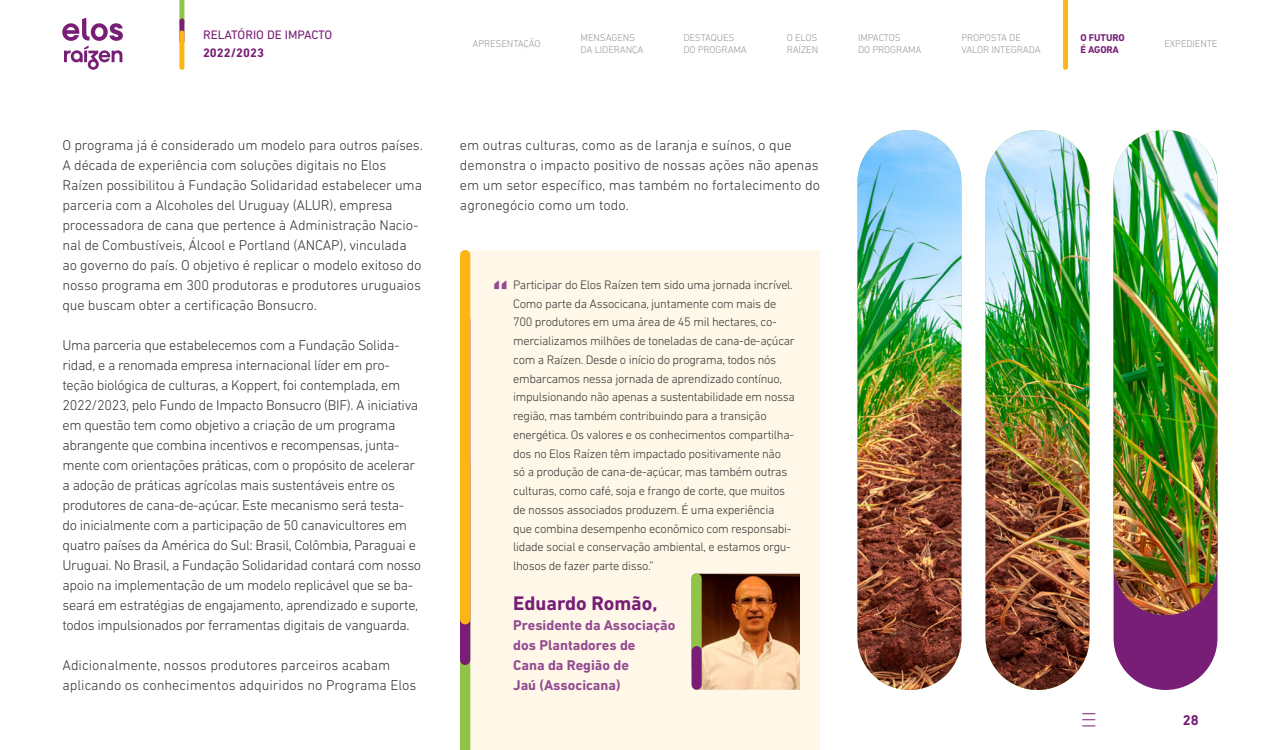
<style>
.page{position:relative;width:1280px;height:750px;background:#fff}
.page>*{position:absolute;margin:0;border:0;box-sizing:border-box;transform-origin:0 0}
.t1{font:700 40.12px "DIN Next LT Pro";color:#934b92}
.t2{font:700 20px "DIN Next LT Pro";color:#781e77}
.t3{font:300 14.38px/20px "DIN Next LT Pro";letter-spacing:-.025em;color:#333}
.t4{font:300 14.38px/20px "DIN Next LT Pro";color:#333}
.t5{font:700 14.38px/20px "DIN Next LT Pro";color:#934b92}
.t6{font:700 14.38px "DIN Next LT Pro";color:#781e77}
.t7{font:300 12.5px/18.8px "DIN Next LT Pro";letter-spacing:-.025em;color:#333}
.t8{font:12.5px "DIN Next LT Pro";color:#781e77}
.t9{font:700 12.5px "DIN Next LT Pro";color:#781e77}
.t10{font:300 10px/12.5px "DIN Next LT Pro";letter-spacing:-.01em;color:#999}
.t11{font:700 10px/12.5px "DIN Next LT Pro";letter-spacing:-.015em;color:#781e77}
</style>
<div class="page">
<div style="left:465px;top:250px;width:355px;height:500px;background:#fff8e8"></div>
<img style="left:858px;top:130px;width:360px;height:560px">
<svg style="left:460px;top:662px;width:10px;height:88px"></svg>
<div style="left:460px;top:315px;width:10px;height:350px;background:#781e77;border-radius:5px"></div>
<div style="left:460px;top:250px;width:10px;height:374px;background:#fdb515;border-radius:5px"></div>
<img style="left:692px;top:574px;width:108px;height:116px">
<div style="left:692px;top:573px;width:10px;height:117px;background:#91c349;border-radius:5px"></div>
<div style="left:692px;top:646px;width:10px;height:44px;background:#781e77;border-radius:5px"></div>
<svg style="left:179px;top:0;width:5px;height:19px"></svg>
<svg style="left:62px;top:18px;width:61px;height:52px"></svg>
<div style="left:179px;top:18px;width:5px;height:25px;background:#781e77;border-radius:2px"></div>
<div style="left:179px;top:31px;width:5px;height:39px;background:#fdb515;border-radius:2px"></div>
<svg style="left:1083px;top:713px;width:12px;height:13px"></svg>
<svg style="left:1063px;top:0;width:5px;height:70px"></svg>
<p class="t8" style="left:203px;top:28px;width:131px">RELATÓRIO DE IMPACTO</p>
<p class="t9" style="left:203px;top:45px;width:63px">2022/2023</p>
<p class="t3" style="left:62px;top:135px;width:362px">O programa já é considerado um modelo para outros países.<br>A década de experiência com soluções digitais no Elos Raízen possibilitou à Fundação Solidaridad estabelecer uma parceria com a Alcoholes del Uruguay (ALUR), empresa processadora de cana que pertence à Administração Nacio&shy;nal de Combustíveis, Álcool e Portland (ANCAP), vinculada ao governo do país. O objetivo é replicar o modelo exitoso do nosso programa em 300 produtoras e produtores uruguaios que buscam obter a certificação Bonsucro.</p>
<p class="t3" style="left:62px;top:335px;width:360px">Uma parceria que estabelecemos com a Fundação Solida&shy;ridad, e a renomada empresa internacional líder em pro&shy;teção biológica de culturas, a Koppert, foi contemplada, em 2022/2023, pelo Fundo de Impacto Bonsucro (BIF). A iniciativa em questão tem como objetivo a criação de um programa abrangente que combina incentivos e recompensas, junta&shy;mente com orientações práticas, com o propósito de acelerar a adoção de práticas agrícolas mais sustentáveis entre os produtores de cana-de-açúcar. Este mecanismo será testa&shy;do inicialmente com a participação de 50 canavicultores em quatro países da América do Sul: Brasil, Colômbia, Paraguai e Uruguai. No Brasil, a Fundação Solidaridad contará com nosso apoio na implementação de um modelo replicável que se ba&shy;seará em estratégias de engajamento, aprendizado e suporte, todos impulsionados por ferramentas digitais de vanguarda.</p>
<p class="t4" style="left:62px;top:655px;width:356px">Adicionalmente, nossos produtores parceiros acabam aplicando os conhecimentos adquiridos no Programa Elos</p>
<p class="t10" style="left:472px;top:37px;width:70px">APRESENTAÇÃO</p>
<p class="t10" style="left:581px;top:31px;width:65px">MENSAGENS<br>DA LIDERANÇA</p>
<p class="t10" style="left:683px;top:31px;width:65px">DESTAQUES<br>DO PROGRAMA</p>
<p class="t10" style="left:787px;top:31px;width:33px">O ELOS<br>RAÍZEN</p>
<p class="t10" style="left:858px;top:31px;width:65px">IMPACTOS<br>DO PROGRAMA</p>
<p class="t10" style="left:961px;top:31px;width:81px">PROPOSTA DE<br>VALOR INTEGRADA</p>
<p class="t11" style="left:1081px;top:31px;width:46px">O FUTURO<br>É AGORA</p>
<p class="t10" style="left:1164px;top:37px;width:55px">EXPEDIENTE</p>
<p class="t4" style="left:460px;top:135px;width:362px">em outras culturas, como as de laranja e suínos, o que demonstra o impacto positivo de nossas ações não apenas em um setor específico, mas também no fortalecimento do agronegócio como um todo.</p>
<h1 class="t1" style="left:492px;top:270px;width:18px">“</h1>
<p class="t7" style="left:513px;top:275px;width:283px">Participar do Elos Raízen tem sido uma jornada incrível.<br>Como parte da Associcana, juntamente com mais de 700 produtores em uma área de 45 mil hectares, co&shy;mercializamos milhões de toneladas de cana-de-açúcar com a Raízen. Desde o início do programa, todos nós embarcamos nessa jornada de aprendizado contínuo, impulsionando não apenas a sustentabilidade em nossa região, mas também contribuindo para a transição energética. Os valores e os conhecimentos compartilha&shy;dos no Elos Raízen têm impactado positivamente não só a produção de cana-de-açúcar, mas também outras culturas, como café, soja e frango de corte, que muitos de nossos associados produzem. É uma experiência que combina desempenho econômico com responsabi&shy;lidade social e conservação ambiental, e estamos orgu&shy;lhosos de fazer parte disso.”</p>
<h2 class="t2" style="left:513px;top:591px;width:146px">Eduardo Romão,</h2>
<p class="t5" style="left:513px;top:615px;width:164px">Presidente da Associação dos Plantadores de<br>Cana da Região de<br>Jaú (Associcana)</p>
<p class="t6" style="left:1183px;top:712px;width:17px">28</p>
</div>
